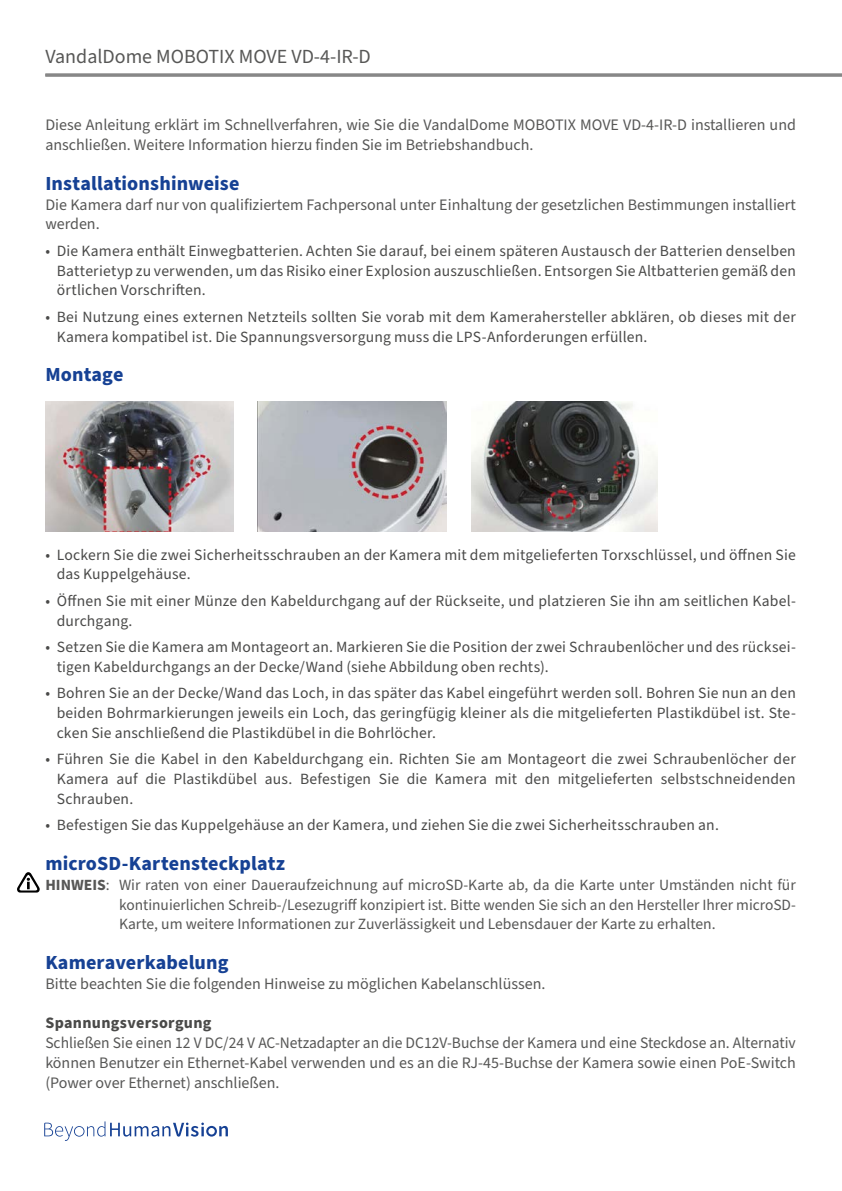
<style>
.page{position:relative;width:842px;height:1191px;background:#fff}
.page>*{position:absolute;margin:0;border:0;box-sizing:border-box;transform-origin:0 0}
.t1{font:700 20px "Source Sans Pro";letter-spacing:.005em;color:#164194}
.t2{font:20px "Source Sans Pro";color:#575756}
.t3{font:16px/19.8px "Source Sans Pro";color:#575756}
.t4{font:700 16px "Source Sans Pro";letter-spacing:.02em;color:#4a4a49}
.t5{font:15.6px/19.8px "Source Sans Pro";letter-spacing:.01em;color:#4a4a49}
.t6{font:15.6px/19.8px "Source Sans Pro";color:#575756;text-align:justify}
.s1{font-weight:700}
</style>
<div class="page">
<svg style="left:44px;top:1121px;width:184px;height:19px"></svg>
<hr style="left:45px;top:74px;width:797px;height:3px;background:#878787">
<svg style="left:17px;top:872px;width:23px;height:20px"></svg>
<img style="left:46px;top:401px;width:187px;height:131px">
<img style="left:258px;top:401px;width:188px;height:130px">
<img style="left:472px;top:401px;width:186px;height:131px">
<p class="t2" style="left:45px;top:43px;width:327px">VandalDome MOBOTIX MOVE VD-4-IR-D</p>
<p class="t3" style="left:45px;top:116px;width:752px">Diese Anleitung erklärt im Schnellverfahren, wie Sie die VandalDome MOBOTIX MOVE VD-4-IR-D installieren und anschließen. Weitere Information hierzu finden Sie im Betriebshandbuch.</p>
<p class="t1" style="left:45px;top:170px;width:196px">Installationshinweise</p>
<p class="t3" style="left:45px;top:195px;width:752px">Die Kamera darf nur von qualifiziertem Fachpersonal unter Einhaltung der gesetzlichen Bestimmungen installiert werden.</p>
<p class="t5" style="left:57px;top:241px;width:741px;text-align:justify;text-indent:-11px">• Die Kamera enthält Einwegbatterien. Achten Sie darauf, bei einem späteren Austausch der Batterien denselben Batterietyp zu verwenden, um das Risiko einer Explosion auszuschließen. Entsorgen Sie Altbatterien gemäß den örtlichen Vorschriften.</p>
<p class="t5" style="left:57px;top:307px;width:741px;text-indent:-11px">• Bei Nutzung eines externen Netzteils sollten Sie vorab mit dem Kamerahersteller abklären, ob dieses mit der<br>Kamera kompatibel ist. Die Spannungsversorgung muss die LPS-Anforderungen erfüllen.</p>
<p class="t1" style="left:45px;top:361px;width:80px">Montage</p>
<p class="t5" style="left:57px;top:545px;width:740px;text-indent:-11px">• Lockern Sie die zwei Sicherheitsschrauben an der Kamera mit dem mitgelieferten Torxschlüssel, und öffnen Sie das Kuppelgehäuse.</p>
<p class="t5" style="left:57px;top:591px;width:741px;text-indent:-11px">• Öffnen Sie mit einer Münze den Kabeldurchgang auf der Rückseite, und platzieren Sie ihn am seitlichen Kabel&shy;durchgang.</p>
<p class="t5" style="left:57px;top:637px;width:741px;text-indent:-11px">• Setzen Sie die Kamera am Montageort an. Markieren Sie die Position der zwei Schraubenlöcher und des rücksei&shy;tigen Kabeldurchgangs an der Decke/Wand (siehe Abbildung oben rechts).</p>
<p class="t5" style="left:57px;top:683px;width:741px;text-align:justify;text-indent:-11px">• Bohren Sie an der Decke/Wand das Loch, in das später das Kabel eingeführt werden soll. Bohren Sie nun an den beiden Bohrmarkierungen jeweils ein Loch, das geringfügig kleiner als die mitgelieferten Plastikdübel ist. Ste&shy;cken Sie anschließend die Plastikdübel in die Bohrlöcher.</p>
<p class="t5" style="left:57px;top:749px;width:741px;text-align:justify;text-indent:-11px">• Führen Sie die Kabel in den Kabeldurchgang ein. Richten Sie am Montageort die zwei Schraubenlöcher der Kamera auf die Plastikdübel aus. Befestigen Sie die Kamera mit den mitgelieferten selbstschneidenden Schrauben.</p>
<p class="t5" style="left:45px;top:815px;width:675px">• Befestigen Sie das Kuppelgehäuse an der Kamera, und ziehen Sie die zwei Sicherheitsschrauben an.</p>
<p class="t1" style="left:45px;top:849px;width:241px">microSD-Kartensteckplatz</p>
<p class="t6" style="left:119px;top:875px;width:678px;text-indent:-74px"><span class="s1">HINWEIS</span>: Wir raten von einer Daueraufzeichnung auf microSD-Karte ab, da die Karte unter Umständen nicht für kontinuierlichen Schreib-/Lesezugriff konzipiert ist. Bitte wenden Sie sich an den Hersteller Ihrer microSD-Karte, um weitere Informationen zur Zuverlässigkeit und Lebensdauer der Karte zu erhalten.</p>
<p class="t1" style="left:45px;top:948px;width:185px">Kameraverkabelung</p>
<p class="t3" style="left:45px;top:974px;width:502px">Bitte beachten Sie die folgenden Hinweise zu möglichen Kabelanschlüssen.</p>
<p class="t4" style="left:45px;top:1012px;width:168px">Spannungsversorgung</p>
<p class="t3" style="left:45px;top:1033px;width:752px;text-align:justify">Schließen Sie einen 12 V DC/24 V AC-Netzadapter an die DC12V-Buchse der Kamera und eine Steckdose an. Alternativ können Benutzer ein Ethernet-Kabel verwenden und es an die RJ-45-Buchse der Kamera sowie einen PoE-Switch (Power over Ethernet) anschließen.</p>
</div>
